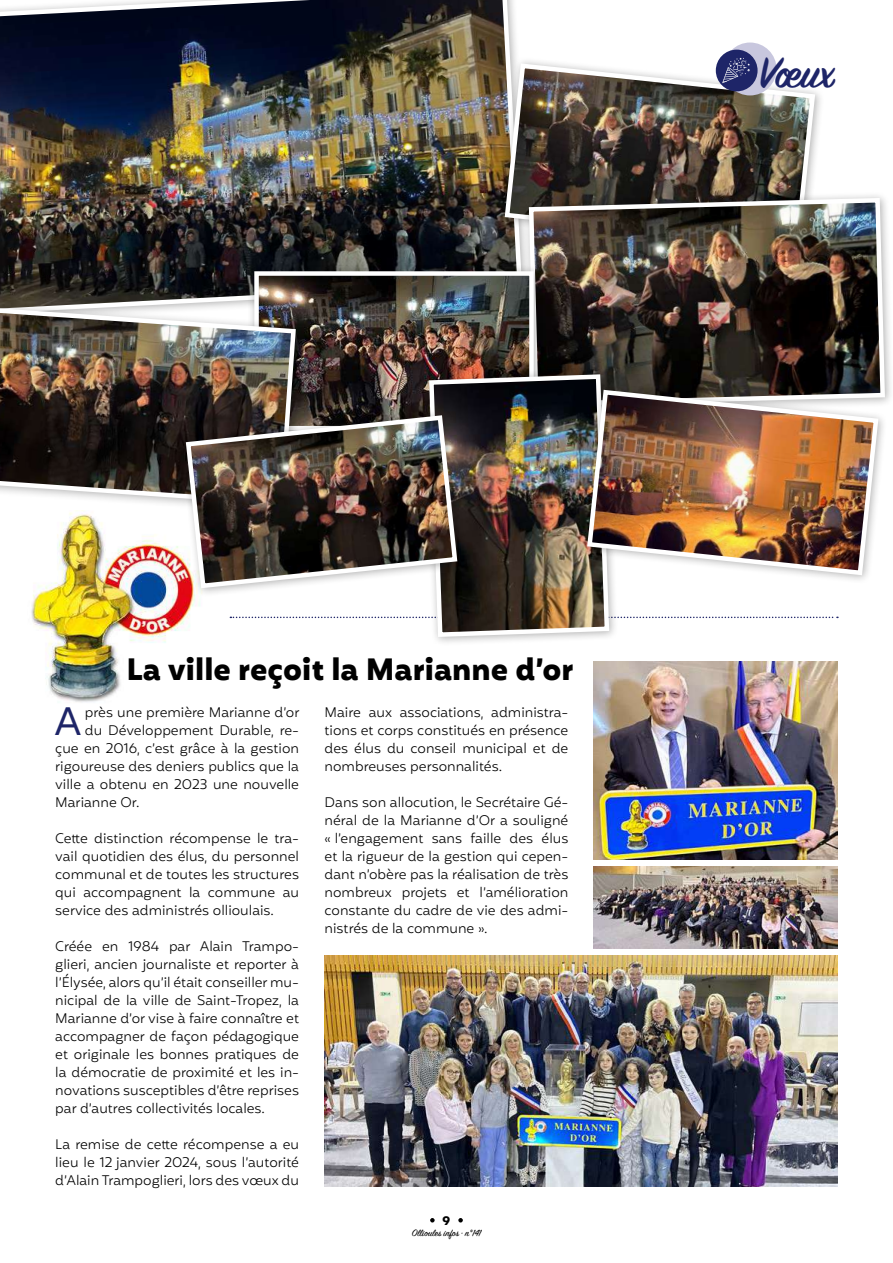
<style>
.page{position:relative;width:893px;height:1263px;background:#fff}
.page>*{position:absolute;margin:0;border:0;box-sizing:border-box;transform-origin:0 0}
.t1{font:600 47.7px "Sign Painter House Script";color:#1e2568}
.t2{font:38.55px "Mohr";color:#1e2568}
.t3{font:700 30px "Mohr";color:#000}
.t4{font:300 13.5px/18px "Mohr";color:#000;text-align:justify}
.t5{font:700 12px "Mohr";color:#000}
.t6{font:10.5px "Sign Painter House Script";color:#000}
</style>
<div class="page">
<img style="left:31px;top:515px;width:169px;height:187px">
<img style="left:594px;top:661px;width:244px;height:199px">
<img style="left:325px;top:955px;width:513px;height:231px">
<img style="left:594px;top:866px;width:244px;height:83px">
<svg style="left:230px;top:617px;width:608px;height:1px"></svg>
<img style="left:0;top:0;width:522px;height:300px">
<div style="left:498px;top:57px;width:326px;height:200px;background:#000;opacity:.3"></div>
<img style="left:502px;top:61px;width:316px;height:189px">
<div style="left:522px;top:191px;width:371px;height:225px;background:#000;opacity:.3"></div>
<img style="left:527px;top:196px;width:360px;height:187px">
<div style="left:247px;top:264px;width:296px;height:176px;background:#000;opacity:.3"></div>
<img style="left:259px;top:276px;width:270px;height:133px">
<div style="left:254px;top:271px;width:280px;height:159px;border:4px solid #fff"></div>
<div style="left:0;top:300px;width:306px;height:215px;background:#000;opacity:.3"></div>
<img style="left:0;top:305px;width:298px;height:203px">
<div style="left:423px;top:368px;width:196px;height:279px;background:#000;opacity:.3"></div>
<img style="left:427px;top:372px;width:184px;height:267px">
<div style="left:581px;top:383px;width:307px;height:201px;background:#000;opacity:.3"></div>
<img style="left:585px;top:387px;width:296px;height:191px">
<div style="left:180px;top:409px;width:287px;height:188px;background:#000;opacity:.3"></div>
<img style="left:183px;top:413px;width:277px;height:178px">
<div style="left:724px;top:43px;width:52px;height:52px;background:#c8c7de;border-radius:50%"></div>
<div style="left:716px;top:50px;width:42px;height:41px;background:#1e2568;border-radius:50%"></div>
<svg style="left:722px;top:58px;width:28px;height:25px"></svg>
<svg style="left:458px;top:1218px;width:5px;height:4px"></svg>
<svg style="left:430px;top:1218px;width:5px;height:4px"></svg>
<h1 class="t1" style="left:759px;top:44px;width:78px">Vœux</h1>
<h3 class="t3" style="left:126px;top:652px;width:449px">La ville reçoit la Marianne d’or</h3>
<h2 class="t2" style="left:54px;top:699px;width:29px">A</h2>
<p class="t4" style="left:85px;top:705px;width:216px">près une première Marianne d’or</p>
<p class="t4" style="left:85px;top:723px;width:216px">du Développement Durable, re-</p>
<p class="t4" style="left:55px;top:741px;width:245px">çue en 2016, c’est grâce à la gestion</p>
<p class="t4" style="left:55px;top:759px;width:245px">rigoureuse des deniers publics que la</p>
<p class="t4" style="left:55px;top:777px;width:245px">ville a obtenu en 2023 une nouvelle</p>
<p class="t4" style="left:55px;top:795px;width:86px">Marianne Or.</p>
<p class="t4" style="left:55px;top:831px;width:245px">Cette distinction récompense le tra&shy;vail quotidien des élus, du personnel communal et de toutes les structures qui accompagnent la commune au service des administrés ollioulais.</p>
<p class="t4" style="left:55px;top:939px;width:245px">Créée en 1984 par Alain Trampo&shy;glieri, ancien journaliste et reporter à l’Élysée, alors qu’il était conseiller mu&shy;nicipal de la ville de Saint-Tropez, la Marianne d’or vise à faire connaître et accompagner de façon pédagogique et originale les bonnes pratiques de la démocratie de proximité et les in&shy;novations susceptibles d’être reprises par d’autres collectivités locales.</p>
<p class="t4" style="left:55px;top:1136px;width:245px">La remise de cette récompense a eu lieu le 12 janvier 2024, sous l’autorité d’Alain Trampoglieri, lors des vœux du</p>
<p class="t4" style="left:325px;top:704px;width:245px">Maire aux associations, administra&shy;tions et corps constitués en présence des élus du conseil municipal et de nombreuses personnalités.</p>
<p class="t4" style="left:325px;top:794px;width:245px">Dans son allocution, le Secrétaire Gé&shy;néral de la Marianne d’Or a souligné « l’engagement sans faille des élus et la rigueur de la gestion qui cepen&shy;dant n’obère pas la réalisation de très nombreux projets et l’amélioration constante du cadre de vie des admi&shy;nistrés de la commune ».</p>
<p class="t5" style="left:443px;top:1214px;width:9px">9</p>
<p class="t6" style="left:412px;top:1227px;width:71px">Ollioules infos • n°141</p>
</div>
